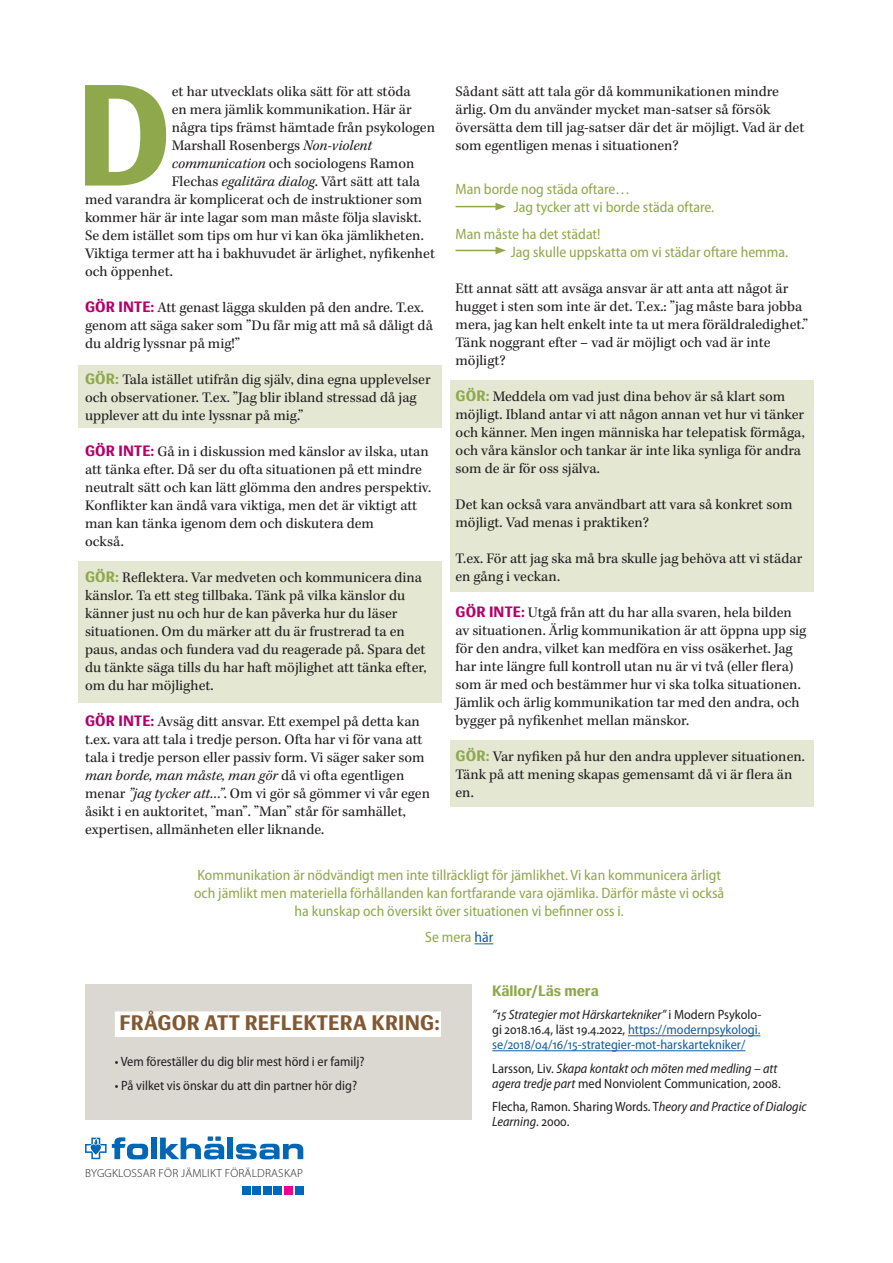
<style>
.page{position:relative;width:893px;height:1263px;background:#fff}
.page>*{position:absolute;margin:0;border:0;box-sizing:border-box;transform-origin:0 0}
.brödtext__-_anfang{font:700 143.55px "Siri";color:#8fa84c}
.brödtext{font:700 21px "Siri";letter-spacing:.01em;color:#825932}
.brödtext-2{font:15px/18px "Kepler Std";color:#231f20}
.brödtext__-_anfang-2{font:15px "Kepler Std";color:#231f20}
.bröd_sans{font:semi-condensed 15px/18px "Myriad Pro";color:#8fa84c;text-align:center}
.Mellanrubrik{font:700 15px "Siri";color:#8fa84c}
.Faktatext{font:italic semi-condensed 13.5px/15px "Myriad Pro";color:#231f20}
.Faktatext-2{font:semi-condensed 13.5px/15px "Myriad Pro";color:#175d9e;text-align:justify}
.Faktatext-3{font:semi-condensed 13.5px "Myriad Pro";color:#231f20}
.Faktatext-4{font:300 11.7px "Myriad Pro";letter-spacing:.02em;color:#231f20}
.s1{font-style:italic}
.s2{font-family:"Siri";font-weight:700;color:#b2016b}
.s3{font-family:"Siri";font-weight:700;color:#8fa84c}
.s4{color:#175d9e}
.s5{font-style:italic;color:#231f20}
.s6{color:#231f20}
.s7{font-style:normal}
</style>
<div class="page">
<div style="left:79px;top:365px;width:363px;height:63px;background:#e4e8d3"></div>
<div style="left:79px;top:561px;width:363px;height:142px;background:#e4e8d3"></div>
<div style="left:450px;top:380px;width:363px;height:211px;background:#e4e8d3"></div>
<div style="left:450px;top:740px;width:363px;height:67px;background:#e4e8d3"></div>
<hr style="left:628px;top:1035px;width:132px;height:1px;background:#175d9e">
<hr style="left:492px;top:1050px;width:253px;height:1px;background:#175d9e">
<div style="left:85px;top:985px;width:387px;height:135px;background:#dad8d1"></div>
<div style="left:115px;top:1011px;width:326px;height:26px;background:#fff"></div>
<svg style="left:474px;top:943px;width:19px;height:1px"></svg>
<hr style="left:455px;top:206px;width:43px;height:1px;background:#8fa84c">
<svg style="left:495px;top:203px;width:11px;height:7px"></svg>
<hr style="left:455px;top:250px;width:43px;height:1px;background:#8fa84c">
<svg style="left:495px;top:247px;width:11px;height:7px"></svg>
<div style="left:242px;top:1186px;width:8px;height:9px;background:#0166b3"></div>
<svg style="left:85px;top:1137px;width:63px;height:22px"></svg>
<div style="left:151px;top:1137px;width:6px;height:22px;background:#0166b3"></div>
<div style="left:227px;top:1137px;width:6px;height:22px;background:#0166b3"></div>
<svg style="left:236px;top:1144px;width:67px;height:15px"></svg>
<svg style="left:160px;top:1136px;width:64px;height:23px"></svg>
<div style="left:253px;top:1186px;width:8px;height:9px;background:#0166b3"></div>
<div style="left:263px;top:1186px;width:9px;height:9px;background:#0166b3"></div>
<div style="left:274px;top:1186px;width:8px;height:9px;background:#0166b3"></div>
<div style="left:284px;top:1186px;width:9px;height:9px;background:#ed028c"></div>
<div style="left:295px;top:1186px;width:8px;height:9px;background:#0166b3"></div>
<p class="brödtext__-_anfang" style="left:76px;top:53px;width:98px">D</p>
<p class="brödtext__-_anfang-2" style="left:172px;top:82px;width:241px">et har utvecklats olika sätt för att stöda</p>
<p class="brödtext__-_anfang-2" style="left:172px;top:100px;width:241px">en mera jämlik kommunikation. Här är</p>
<p class="brödtext__-_anfang-2" style="left:172px;top:118px;width:265px">några tips främst hämtade från psykologen</p>
<p class="brödtext__-_anfang-2" style="left:172px;top:136px;width:202px">Marshall Rosenbergs <span class="s1">Non-violent</span></p>
<p class="brödtext__-_anfang-2" style="left:172px;top:154px;width:244px"><span class="s1">communication</span> och sociologens Ramon</p>
<p class="brödtext__-_anfang-2" style="left:172px;top:172px;width:250px">Flechas <span class="s1">egalitära dialog</span>. Vårt sätt att tala</p>
<p class="brödtext__-_anfang-2" style="left:85px;top:190px;width:338px">med varandra är komplicerat och de instruktioner som</p>
<p class="brödtext__-_anfang-2" style="left:85px;top:208px;width:338px">kommer här är inte lagar som man måste följa slaviskt.</p>
<p class="brödtext__-_anfang-2" style="left:85px;top:226px;width:340px">Se dem istället som tips om hur vi kan öka jämlikheten.</p>
<p class="brödtext__-_anfang-2" style="left:85px;top:244px;width:352px">Viktiga termer att ha i bakhuvudet är ärlighet, nyfikenhet</p>
<p class="brödtext__-_anfang-2" style="left:85px;top:262px;width:89px">och öppenhet.</p>
<p class="brödtext-2" style="left:85px;top:298px;width:349px"><span class="s2">GÖR INTE:</span> Att genast lägga skulden på den andre. T.ex. genom att säga saker som ”Du får mig att må så dåligt då du aldrig lyssnar på mig!”</p>
<p class="brödtext-2" style="left:85px;top:370px;width:347px"><span class="s3">GÖR:</span> Tala istället utifrån dig själv, dina egna upplevelser och observationer. T.ex. ”Jag blir ibland stressad då jag upplever att du inte lyssnar på mig.”</p>
<p class="brödtext-2" style="left:85px;top:442px;width:348px"><span class="s2">GÖR INTE:</span> Gå in i diskussion med känslor av ilska, utan att tänka efter. Då ser du ofta situationen på ett mindre neutralt sätt och kan lätt glömma den andres perspektiv.<br>Konflikter kan ändå vara viktiga, men det är viktigt att man kan tänka igenom dem och diskutera dem</p>
<p class="brödtext-2" style="left:85px;top:532px;width:40px">också.</p>
<p class="brödtext-2" style="left:85px;top:568px;width:343px"><span class="s3">GÖR:</span> Reflektera. Var medveten och kommunicera dina känslor. Ta ett steg tillbaka. Tänk på vilka känslor du känner just nu och hur de kan påverka hur du läser situationen. Om du märker att du är frustrerad ta en paus, andas och fundera vad du reagerade på. Spara det du tänkte säga tills du har haft möjlighet att tänka efter, om du har möjlighet.</p>
<p class="brödtext-2" style="left:85px;top:712px;width:346px"><span class="s2">GÖR INTE:</span> Avsäg ditt ansvar. Ett exempel på detta kan t.ex. vara att tala i tredje person. Ofta har vi för vana att tala i tredje person eller passiv form. Vi säger saker som <span class="s1">man borde, man måste, man gör</span> då vi ofta egentligen menar <span class="s1">”jag tycker att…”</span>. Om vi gör så gömmer vi vår egen åsikt i en auktoritet, ”man”. ”Man” står för samhället, expertisen, allmänheten eller liknande.</p>
<p class="brödtext-2" style="left:455px;top:82px;width:350px">Sådant sätt att tala gör då kommunikationen mindre ärlig. Om du använder mycket man-satser så försök översätta dem till jag-satser där det är möjligt. Vad är det som egentligen menas i situationen?</p>
<p class="bröd_sans" style="left:455px;top:180px;width:176px">Man borde nog städa oftare…</p>
<p class="bröd_sans" style="left:514px;top:198px;width:202px">Jag tycker att vi borde städa oftare.</p>
<p class="bröd_sans" style="left:455px;top:224px;width:147px">Man måste ha det städat!</p>
<p class="bröd_sans" style="left:511px;top:242px;width:279px">Jag skulle uppskatta om vi städar oftare hemma.</p>
<p class="brödtext-2" style="left:455px;top:279px;width:354px">Ett annat sätt att avsäga ansvar är att anta att något är hugget i sten som inte är det. T.ex.: ”jag måste bara jobba mera, jag kan helt enkelt inte ta ut mera föräldraledighet.” Tänk noggrant efter – vad är möjligt och vad är inte möjligt?</p>
<p class="brödtext-2" style="left:455px;top:387px;width:351px"><span class="s3">GÖR:</span> Meddela om vad just dina behov är så klart som möjligt. Ibland antar vi att någon annan vet hur vi tänker och känner. Men ingen människa har telepatisk förmåga, och våra känslor och tankar är inte lika synliga för andra som de är för oss själva.</p>
<p class="brödtext-2" style="left:455px;top:495px;width:339px">Det kan också vara användbart att vara så konkret som möjligt. Vad menas i praktiken?</p>
<p class="brödtext-2" style="left:455px;top:549px;width:348px">T.ex. För att jag ska må bra skulle jag behöva att vi städar en gång i veckan.</p>
<p class="brödtext-2" style="left:455px;top:603px;width:352px"><span class="s2">GÖR INTE:</span> Utgå från att du har alla svaren, hela bilden av situationen. Ärlig kommunikation är att öppna upp sig för den andra, vilket kan medföra en viss osäkerhet. Jag har inte längre full kontroll utan nu är vi två (eller flera) som är med och bestämmer hur vi ska tolka situationen.<br>Jämlik och ärlig kommunikation tar med den andra, och bygger på nyfikenhet mellan mänskor.</p>
<p class="brödtext-2" style="left:455px;top:747px;width:351px"><span class="s3">GÖR:</span> Var nyfiken på hur den andra upplever situationen.<br>Tänk på att mening skapas gemensamt då vi är flera än en.</p>
<p class="bröd_sans" style="left:194px;top:866px;width:532px">Kommunikation är nödvändigt men inte tillräckligt för jämlikhet. Vi kan kommunicera ärligt och jämlikt men materiella förhållanden kan fortfarande vara ojämlika. Därför måste vi också ha kunskap och översikt över situationen vi befinner oss i.</p>
<p class="bröd_sans" style="left:425px;top:928px;width:70px">Se mera <span class="s4">här</span></p>
<p class="brödtext" style="left:119px;top:1011px;width:322px">FRÅGOR ATT REFLEKTERA KRING:</p>
<p class="Faktatext-3" style="left:115px;top:1054px;width:251px">• Vem föreställer du dig blir mest hörd i er familj?</p>
<p class="Faktatext-3" style="left:115px;top:1077px;width:244px">• På vilket vis önskar du att din partner hör dig?</p>
<p class="Faktatext-4" style="left:85px;top:1166px;width:220px">BYGGKLOSSAR FÖR JÄMLIKT FÖRÄLDRASKAP</p>
<p class="Mellanrubrik" style="left:492px;top:982px;width:108px">Källor/Läs mera</p>
<p class="Faktatext-2" style="left:492px;top:1007px;width:271px"><span class="s5">”15 Strategier mot Härskartekniker”</span> <span class="s6">i Modern Psykolo&shy;gi 2018.16.4, läst 19.4.2022,</span> https://modernpsykologi. se/2018/04/16/15-strategier-mot-harskartekniker/</p>
<p class="Faktatext" style="left:492px;top:1061px;width:290px"><span class="s7">Larsson, Liv.</span> Skapa kontakt och möten med medling – att agera tredje part <span class="s7">med Nonviolent Communication, 2008.</span></p>
<p class="Faktatext" style="left:492px;top:1100px;width:316px"><span class="s7">Flecha, Ramon. Sharing Words. T</span>heory and Practice of Dialogic<br>Learning<span class="s7">. 2000.</span></p>
</div>
